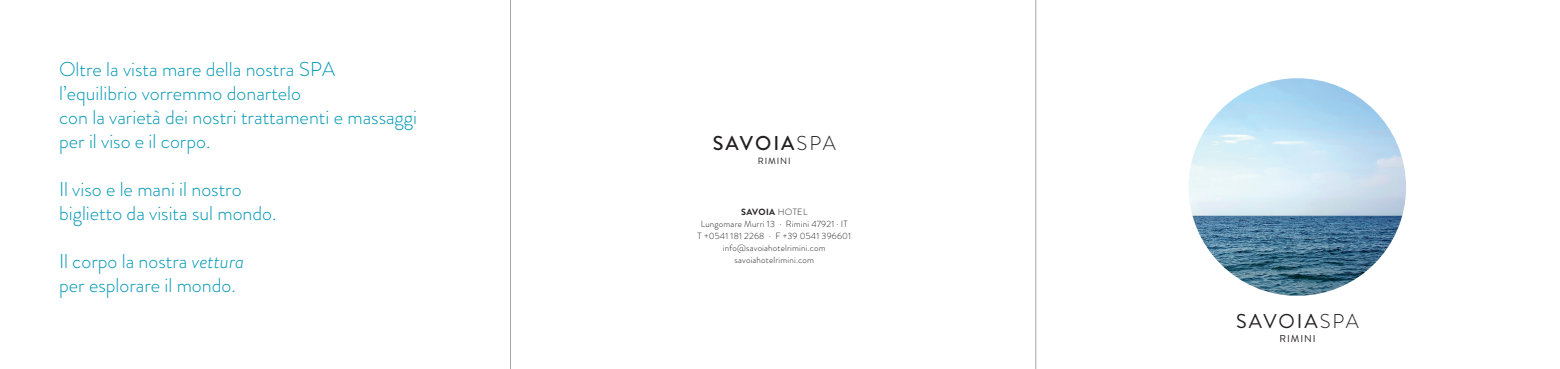
<style>
.page{position:relative;width:1560px;height:369px;background:#fff}
.page>*{position:absolute;margin:0;border:0;box-sizing:border-box;transform-origin:0 0}
.t1{font:300 20px/24px "Brandon Grotesque";color:#0097b4}
.t2{font:500 20px "Brandon Grotesque";letter-spacing:.1em;color:#231f20}
.t3{font:19.9px "Brandon Grotesque";letter-spacing:.1em;color:#231f20}
.t4{font:10px "Brandon Grotesque";letter-spacing:.1em;color:#231f20}
.t5{font:300 9px/12px "Brandon Grotesque";letter-spacing:.02em;color:#231f20;text-align:center}
.t6{font:9px "Brandon Grotesque";letter-spacing:.1em;color:#231f20}
.s1{font-style:italic}
.s2{font-weight:300}
.s3{font-weight:700}
</style>
<div class="page">
<img style="left:1188px;top:78px;width:217px;height:217px;border-radius:109px">
<hr style="left:510px;top:0;width:1px;height:369px;background:#a4a5a9">
<hr style="left:1035px;top:0;width:1px;height:369px;background:#a4a5a9">
<p class="t1" style="left:59px;top:57px;width:359px">Oltre la vista mare della nostra SPA l’equilibrio vorremmo donartelo<br>con la varietà dei nostri trattamenti e massaggi per il viso e il corpo.</p>
<p class="t1" style="left:59px;top:177px;width:219px">Il viso e le mani il nostro biglietto da visita sul mondo.</p>
<p class="t1" style="left:59px;top:249px;width:186px">Il corpo la nostra <span class="s1">vettura </span>per esplorare il mondo.</p>
<p class="t2" style="left:712px;top:129px;width:124px">SAVOIA<span class="s2">SPA</span></p>
<p class="t6" style="left:757px;top:155px;width:34px">RIMINI</p>
<p class="t5" style="left:697px;top:206px;width:155px"><span class="s3">SAVOIA</span> HOTEL<br>Lungomare Murri 13 · Rimini 47921 · IT<br>T +0541 181 2268 · F +39 0541 396601 info@savoiahotelrimini.com savoiahotelrimini.com</p>
<p class="t3" style="left:1236px;top:307px;width:124px">SAVOIA<span class="s2">SPA</span></p>
<p class="t4" style="left:1279px;top:331px;width:38px">RIMINI</p>
</div>
